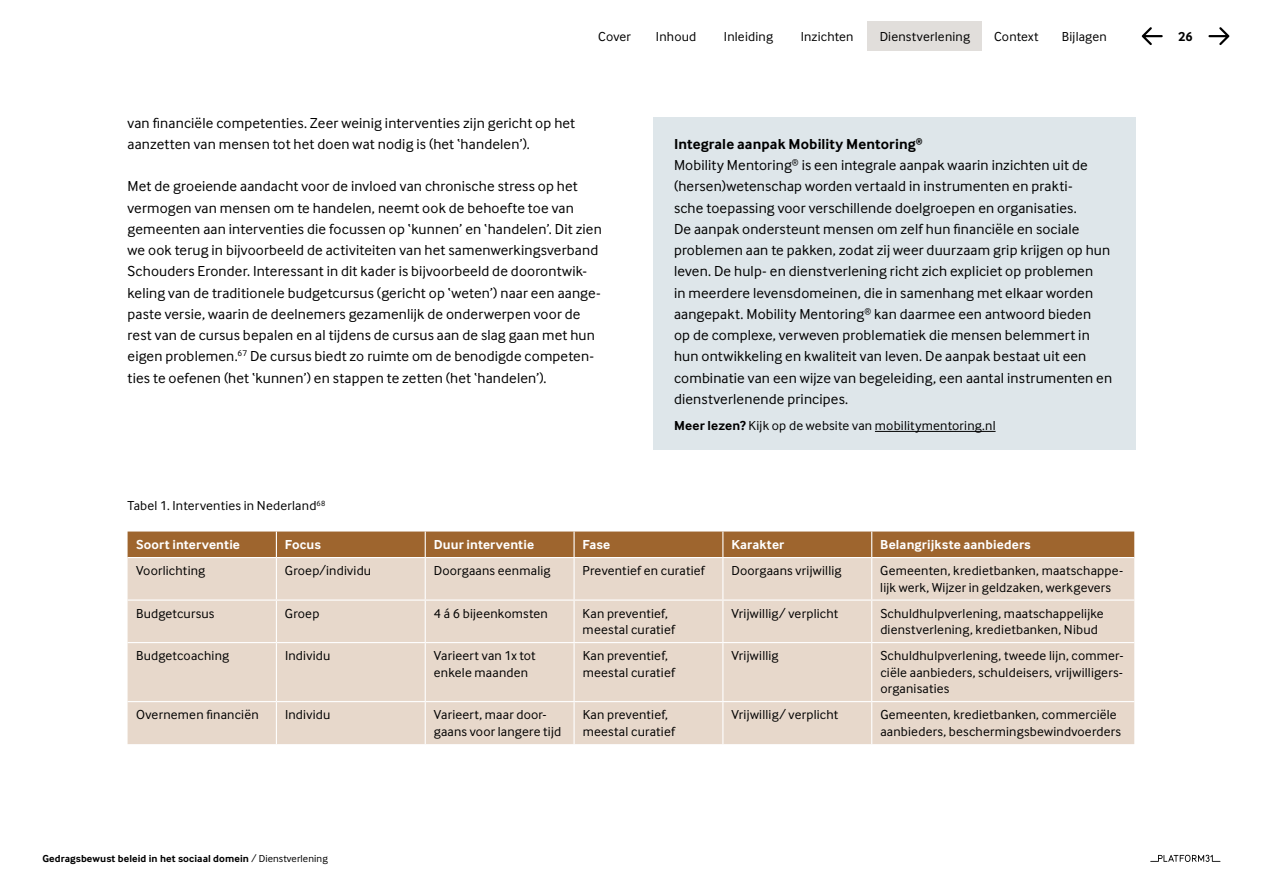
<style>
.page{position:relative;width:1263px;height:893px;background:#fff}
.page>*{position:absolute;margin:0;border:0;box-sizing:border-box;transform-origin:0 0}
.t1{font:15px/21.3px "Inter Face";letter-spacing:.01em;color:#000}
.t2{font:13.5px/16.5px "Inter Face";letter-spacing:.015em;color:#000}
.t3{font:700 13.5px "Inter Face";letter-spacing:.01em;color:#fff}
.t4{font:700 13.5px "Inter Face";color:#000}
.t5{font:700 10.5px "Inter Face";letter-spacing:.01em;color:#000}
.s1{font-weight:700}
.s2{font-weight:400}
</style>
<div class="page">
<svg style="left:1150px;top:855px;width:70px;height:7px"></svg>
<svg style="left:1208px;top:27px;width:21px;height:18px"></svg>
<svg style="left:1142px;top:27px;width:21px;height:18px"></svg>
<div style="left:128px;top:558px;width:1006px;height:186px;background:#e7d8cb"></div>
<div style="left:128px;top:531px;width:1006px;height:26px;background:#9e652e"></div>
<hr style="left:276px;top:558px;width:1px;height:41px;background:#fff">
<hr style="left:425px;top:558px;width:1px;height:41px;background:#fff">
<hr style="left:573px;top:558px;width:2px;height:41px;background:#fff">
<hr style="left:722px;top:558px;width:1px;height:41px;background:#fff">
<hr style="left:871px;top:558px;width:1px;height:41px;background:#fff">
<hr style="left:128px;top:599px;width:148px;height:2px;background:#fff">
<hr style="left:276px;top:599px;width:149px;height:2px;background:#fff">
<hr style="left:276px;top:601px;width:1px;height:41px;background:#fff">
<hr style="left:425px;top:599px;width:149px;height:2px;background:#fff">
<hr style="left:425px;top:601px;width:1px;height:41px;background:#fff">
<hr style="left:574px;top:599px;width:149px;height:2px;background:#fff">
<hr style="left:573px;top:601px;width:2px;height:41px;background:#fff">
<hr style="left:723px;top:599px;width:149px;height:2px;background:#fff">
<hr style="left:722px;top:601px;width:1px;height:41px;background:#fff">
<hr style="left:872px;top:599px;width:262px;height:2px;background:#fff">
<hr style="left:871px;top:601px;width:1px;height:41px;background:#fff">
<hr style="left:128px;top:642px;width:148px;height:1px;background:#fff">
<hr style="left:276px;top:642px;width:149px;height:1px;background:#fff">
<hr style="left:276px;top:643px;width:1px;height:58px;background:#fff">
<hr style="left:425px;top:642px;width:149px;height:1px;background:#fff">
<hr style="left:425px;top:643px;width:1px;height:58px;background:#fff">
<hr style="left:574px;top:642px;width:149px;height:1px;background:#fff">
<hr style="left:573px;top:643px;width:2px;height:58px;background:#fff">
<hr style="left:723px;top:642px;width:149px;height:1px;background:#fff">
<hr style="left:722px;top:643px;width:1px;height:58px;background:#fff">
<hr style="left:872px;top:642px;width:262px;height:1px;background:#fff">
<hr style="left:871px;top:643px;width:1px;height:58px;background:#fff">
<hr style="left:128px;top:701px;width:148px;height:1px;background:#fff">
<hr style="left:276px;top:701px;width:149px;height:1px;background:#fff">
<hr style="left:276px;top:702px;width:1px;height:42px;background:#fff">
<hr style="left:425px;top:701px;width:149px;height:1px;background:#fff">
<hr style="left:425px;top:702px;width:1px;height:42px;background:#fff">
<hr style="left:574px;top:701px;width:149px;height:1px;background:#fff">
<hr style="left:573px;top:702px;width:2px;height:42px;background:#fff">
<hr style="left:723px;top:701px;width:149px;height:1px;background:#fff">
<hr style="left:722px;top:702px;width:1px;height:42px;background:#fff">
<hr style="left:872px;top:701px;width:262px;height:1px;background:#fff">
<hr style="left:871px;top:702px;width:1px;height:42px;background:#fff">
<div style="left:653px;top:118px;width:482px;height:55px;background:#dee6ea"></div>
<div style="left:653px;top:139px;width:482px;height:289px;background:#dee6ea"></div>
<div style="left:653px;top:394px;width:482px;height:55px;background:#dee6ea"></div>
<hr style="left:875px;top:431px;width:120px;height:1px;background:#000">
<div style="left:867px;top:21px;width:115px;height:30px;background:#e1dedb"></div>
<p class="t2" style="left:598px;top:28px;width:34px">Cover</p>
<p class="t2" style="left:656px;top:28px;width:42px">Inhoud</p>
<p class="t2" style="left:724px;top:28px;width:51px">Inleiding</p>
<p class="t2" style="left:801px;top:28px;width:54px">Inzichten</p>
<p class="t2" style="left:880px;top:28px;width:92px">Dienstverlening</p>
<p class="t2" style="left:994px;top:28px;width:46px">Context</p>
<p class="t2" style="left:1062px;top:28px;width:46px">Bijlagen</p>
<p class="t4" style="left:1178px;top:28px;width:16px">26</p>
<p class="t1" style="left:128px;top:112px;width:449px">van financiële competenties. Zeer weinig interventies zijn gericht op het aanzetten van mensen tot het doen wat nodig is (het ‘handelen’).</p>
<p class="t1" style="left:128px;top:176px;width:476px">Met de groeiende aandacht voor de invloed van chronische stress op het vermogen van mensen om te handelen, neemt ook de behoefte toe van gemeenten aan interventies die focussen op ‘kunnen’ en ‘handelen’. Dit zien we ook terug in bijvoorbeeld de activiteiten van het samenwerkingsverband Schouders Eronder. Interessant in dit kader is bijvoorbeeld de doorontwik&shy;keling van de traditionele budgetcursus (gericht op ‘weten’) naar een aange&shy;paste versie, waarin de deelnemers gezamenlijk de onderwerpen voor de rest van de cursus bepalen en al tijdens de cursus aan de slag gaan met hun eigen problemen.<sup>67</sup> De cursus biedt zo ruimte om de benodigde competen&shy;ties te oefenen (het ‘kunnen’) en stappen te zetten (het ‘handelen’).</p>
<p class="t1" style="left:674px;top:133px;width:440px"><span class="s1">Integrale aanpak Mobility Mentoring</span><sup>®<br></sup>Mobility Mentoring<sup>®</sup> is een integrale aanpak waarin inzichten uit de (hersen)wetenschap worden vertaald in instrumenten en prakti-<br>sche toepassing voor verschillende doelgroepen en organisaties.<br>De aanpak ondersteunt mensen om zelf hun financiële en sociale problemen aan te pakken, zodat zij weer duurzaam grip krijgen op hun leven. De hulp- en dienstverlening richt zich expliciet op problemen<br>in meerdere levensdomeinen, die in samenhang met elkaar worden aangepakt. Mobility Mentoring<sup>®</sup> kan daarmee een antwoord bieden<br>op de complexe, verweven problematiek die mensen belemmert in hun ontwikkeling en kwaliteit van leven. De aanpak bestaat uit een combinatie van een wijze van begeleiding, een aantal instrumenten en dienstverlenende principes.</p>
<p class="t2" style="left:674px;top:417px;width:323px"><span class="s1">Meer lezen?</span> Kijk op de website van mobilitymentoring.nl</p>
<p class="t2" style="left:128px;top:497px;width:199px">Tabel 1. Interventies in Nederland<sup>68</sup></p>
<p class="t3" style="left:136px;top:537px;width:105px">Soort interventie</p>
<p class="t3" style="left:285px;top:537px;width:38px">Focus</p>
<p class="t3" style="left:434px;top:537px;width:102px">Duur interventie</p>
<p class="t3" style="left:583px;top:537px;width:29px">Fase</p>
<p class="t3" style="left:731px;top:537px;width:54px">Karakter</p>
<p class="t3" style="left:880px;top:537px;width:152px">Belangrijkste aanbieders</p>
<p class="t2" style="left:136px;top:562px;width:71px">Voorlichting</p>
<p class="t2" style="left:285px;top:562px;width:88px">Groep/individu</p>
<p class="t2" style="left:434px;top:562px;width:118px">Doorgaans eenmalig</p>
<p class="t2" style="left:583px;top:562px;width:124px">Preventief en curatief</p>
<p class="t2" style="left:731px;top:562px;width:112px">Doorgaans vrijwillig</p>
<p class="t2" style="left:880px;top:562px;width:244px">Gemeenten, kredietbanken, maatschappe&shy;lijk werk, Wijzer in geldzaken, werkgevers</p>
<p class="t2" style="left:136px;top:605px;width:80px">Budgetcursus</p>
<p class="t2" style="left:285px;top:605px;width:36px">Groep</p>
<p class="t2" style="left:434px;top:605px;width:116px">4 á 6 bijeenkomsten</p>
<p class="t2" style="left:583px;top:605px;width:94px">Kan preventief, meestal curatief</p>
<p class="t2" style="left:731px;top:605px;width:108px">Vrijwillig/ verplicht</p>
<p class="t2" style="left:880px;top:605px;width:225px">Schuldhulpverlening, maatschappelijke dienstverlening, kredietbanken, Nibud</p>
<p class="t2" style="left:136px;top:647px;width:95px">Budgetcoaching</p>
<p class="t2" style="left:285px;top:647px;width:47px">Individu</p>
<p class="t2" style="left:434px;top:647px;width:103px">Varieert van 1x tot enkele maanden</p>
<p class="t2" style="left:583px;top:647px;width:94px">Kan preventief, meestal curatief</p>
<p class="t2" style="left:731px;top:647px;width:49px">Vrijwillig</p>
<p class="t2" style="left:880px;top:647px;width:245px;text-align:justify">Schuldhulpverlening, tweede lijn, commer&shy;ciële aanbieders, schuldeisers, vrijwilligers&shy;organisaties</p>
<p class="t2" style="left:136px;top:706px;width:124px">Overnemen financiën</p>
<p class="t2" style="left:285px;top:706px;width:47px">Individu</p>
<p class="t2" style="left:434px;top:706px;width:129px">Varieert, maar door&shy;gaans voor langere tijd</p>
<p class="t2" style="left:583px;top:706px;width:94px">Kan preventief, meestal curatief</p>
<p class="t2" style="left:731px;top:706px;width:108px">Vrijwillig/ verplicht</p>
<p class="t2" style="left:880px;top:706px;width:242px">Gemeenten, kredietbanken, commerciële aanbieders, beschermingsbewindvoerders</p>
<p class="t5" style="left:43px;top:852px;width:287px">Gedragsbewust beleid in het sociaal domein <span class="s2">/ Dienstverlening</span></p>
</div>
